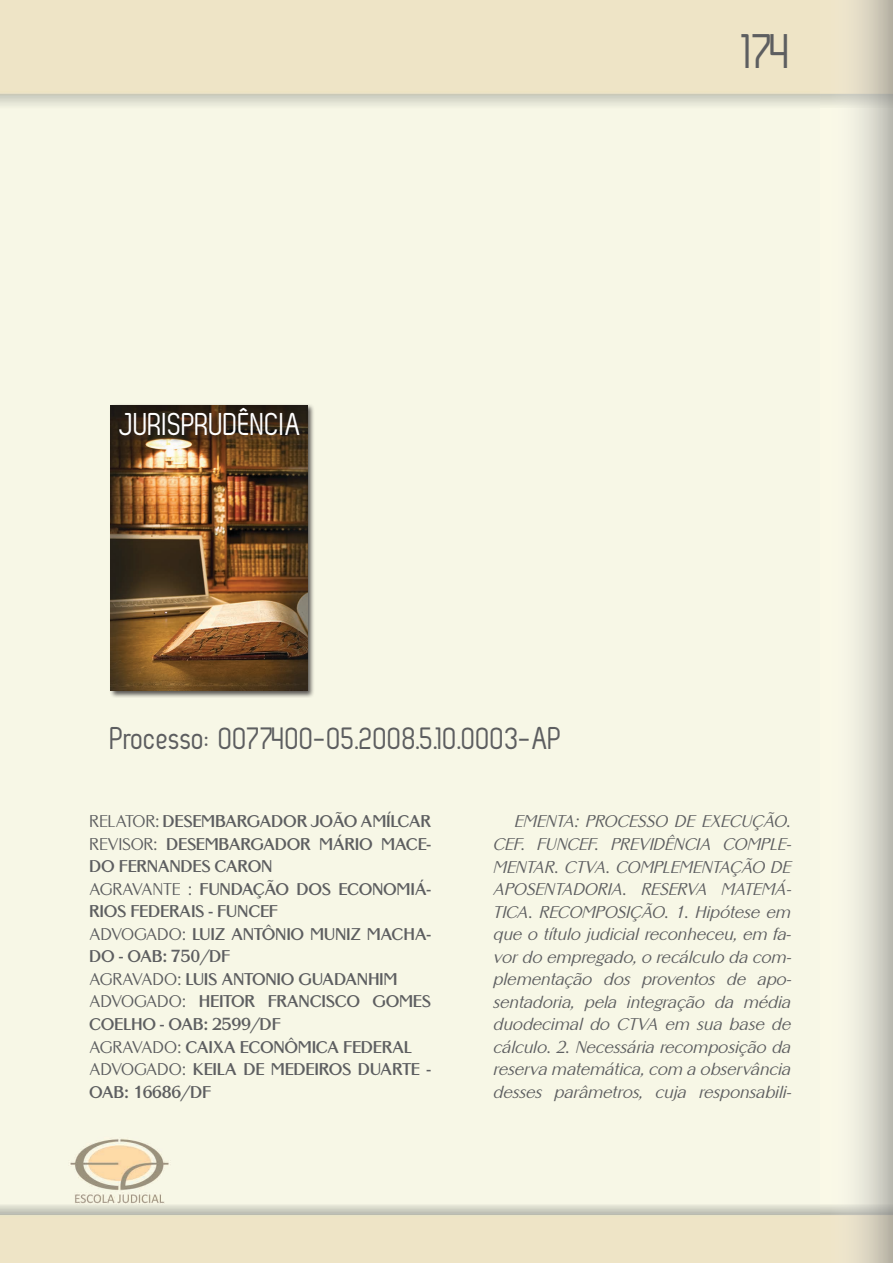
<style>
.page{position:relative;width:893px;height:1263px;background:#fff}
.page>*{position:absolute;margin:0;border:0;box-sizing:border-box;transform-origin:0 0}
.t1{font:49.5px "Zag";color:#5d5e60}
.t2{font:31.5px "Zag";color:#5d5e60}
.t3{font:31.5px "Zag";color:#fff}
.t4{font:italic 16.5px/22.5px "Altrincham";letter-spacing:-.01em;color:#5d5e60;text-align:justify}
.t5{font:700 16.5px/22.5px "Altrincham";letter-spacing:-.02em;color:#5d5e60}
.s1{font-weight:400}
</style>
<div class="page">
<div style="left:109px;top:403px;width:206px;height:295px;background:#231f20;opacity:.75"></div>
<img style="left:111px;top:405px;width:196px;height:286px">
<div style="left:118px;top:407px;width:189px;height:36px;background:#231f20;opacity:.75"></div>
<h2 class="t3" style="left:120px;top:407px;width:183px">JURISPRUDÊNCIA</h2>
<h2 class="t2" style="left:111px;top:721px;width:453px">Processo: 0077400-05.2008.5.10.0003-AP</h2>
<h1 class="t1" style="left:743px;top:24px;width:50px">174</h1>
<p class="t5" style="left:89px;top:810px;width:343px"><span class="s1">RELATOR:</span> DESEMBARGADOR JOÃO AMÍLCAR<br><span class="s1">REVISOR:</span> DESEMBARGADOR MÁRIO MACE-<br>DO FERNANDES CARON<br><span class="s1">AGRAVANTE :</span> FUNDAÇÃO DOS ECONOMIÁ-<br>RIOS FEDERAIS - FUNCEF<br><span class="s1">ADVOGADO:</span> LUIZ ANTÔNIO MUNIZ MACHA-<br>DO - OAB: 750/DF<br><span class="s1">AGRAVADO:</span> LUIS ANTONIO GUADANHIM<br><span class="s1">ADVOGADO:</span> HEITOR FRANCISCO GOMES<br>COELHO - OAB: 2599/DF<br><span class="s1">AGRAVADO:</span> CAIXA ECONÔMICA FEDERAL<br><span class="s1">ADVOGADO:</span> KEILA DE MEDEIROS DUARTE -<br>OAB: 16686/DF</p>
<p class="t4" style="left:493px;top:810px;width:299px;text-indent:21px">EMENTA: PROCESSO DE EXECUÇÃO.<br>CEF. FUNCEF. PREVIDÊNCIA COMPLE-MENTAR. CTVA. COMPLEMENTAÇÃO DE APOSENTADORIA. RESERVA MATEMÁ-TICA. RECOMPOSIÇÃO. 1. Hipótese em que o título judicial reconheceu, em fa&shy;vor do empregado, o recálculo da com&shy;plementação dos proventos de apo&shy;sentadoria, pela integração da média duodecimal do CTVA em sua base de cálculo. 2. Necessária recomposição da reserva matemática, com a observância desses parâmetros, cuja responsabili-</p>
</div>
